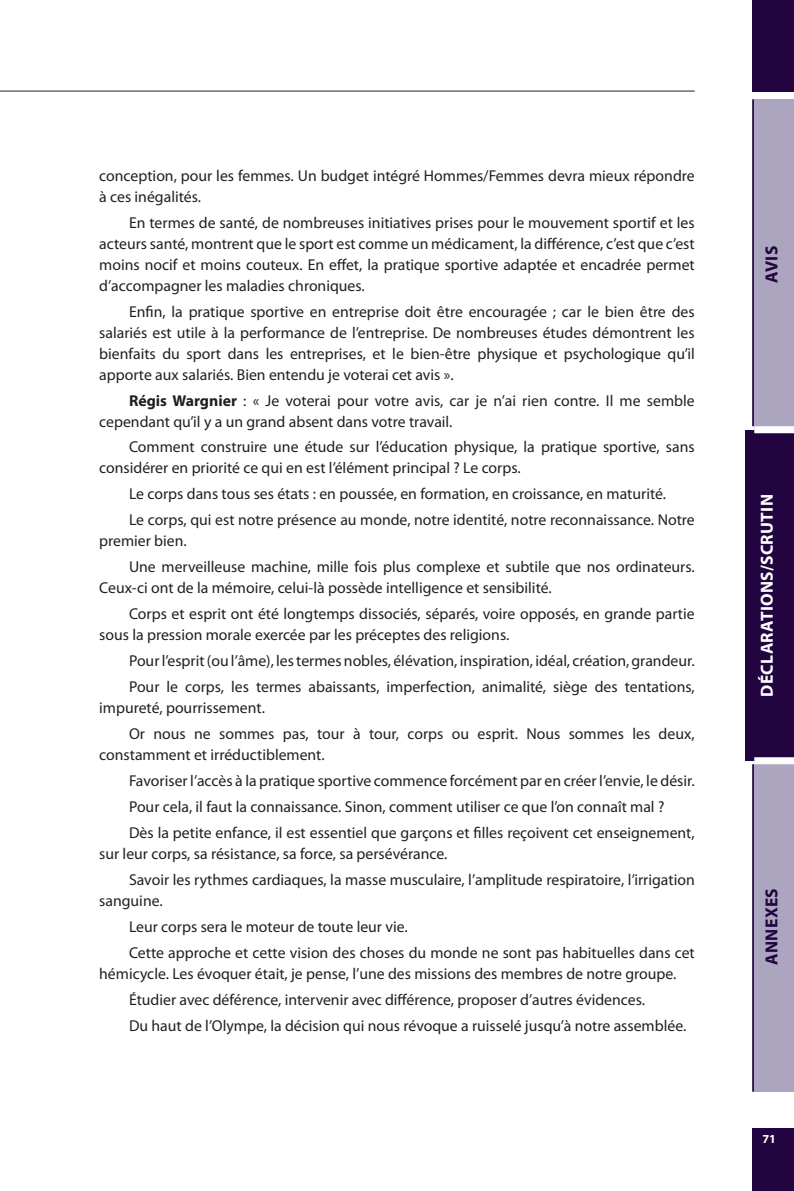
<style>
.page{position:relative;width:794px;height:1191px;background:#fff}
.page>*{position:absolute;margin:0;border:0;box-sizing:border-box;transform-origin:0 0}
.t1{font:700 17.5px "Myriad Pro";letter-spacing:.02em;color:#fff}
.t2{font:700 17.5px "Myriad Pro";letter-spacing:.02em;color:#220440}
.Alinéa{font:15.75px/21px "Myriad Pro";color:#231f20}
.t3{font:700 12.25px "Myriad Pro";color:#fff}
.s1{font-weight:700}
</style>
<div class="page">
<div style="left:745px;top:430px;width:49px;height:330px;background:#220440"></div>
<div style="left:754px;top:99px;width:40px;height:331px;background:#aca5bf"></div>
<div style="left:754px;top:761px;width:40px;height:330px;background:#aca5bf"></div>
<hr style="left:752px;top:764px;width:2px;height:327px;background:#220440">
<hr style="left:752px;top:99px;width:2px;height:327px;background:#220440">
<div style="left:754px;top:426px;width:40px;height:7px;background:#fff"></div>
<div style="left:754px;top:757px;width:40px;height:7px;background:#fff"></div>
<div style="left:752px;top:1129px;width:42px;height:62px;background:#220440"></div>
<div style="left:752px;top:0;width:42px;height:91px;background:#220440"></div>
<hr style="left:0;top:91px;width:694px;height:1px;background:#231f20">
<p class="Alinéa" style="left:99px;top:164px;width:597px">conception, pour les femmes. Un budget intégré Hommes/Femmes devra mieux répondre à ces inégalités.</p>
<p class="Alinéa" style="left:99px;top:211px;width:597px;text-align:justify;text-indent:30px">En termes de santé, de nombreuses initiatives prises pour le mouvement sportif et les acteurs santé, montrent que le sport est comme un médicament, la différence, c’est que c’est moins nocif et moins couteux. En effet, la pratique sportive adaptée et encadrée permet d’accompagner les maladies chroniques.</p>
<p class="Alinéa" style="left:99px;top:300px;width:597px;text-align:justify;text-indent:30px">Enfin, la pratique sportive en entreprise doit être encouragée ; car le bien être des salariés est utile à la performance de l’entreprise. De nombreuses études démontrent les bienfaits du sport dans les entreprises, et le bien-être physique et psychologique qu’il apporte aux salariés. Bien entendu je voterai cet avis ».</p>
<p class="Alinéa" style="left:99px;top:389px;width:597px;text-indent:30px"><span class="s1">Régis Wargnier</span> : « Je voterai pour votre avis, car je n’ai rien contre. Il me semble cependant qu’il y a un grand absent dans votre travail.</p>
<p class="Alinéa" style="left:99px;top:436px;width:597px;text-indent:30px">Comment construire une étude sur l’éducation physique, la pratique sportive, sans considérer en priorité ce qui en est l’élément principal ? Le corps.</p>
<p class="Alinéa" style="left:129px;top:483px;width:538px">Le corps dans tous ses états : en poussée, en formation, en croissance, en maturité.</p>
<p class="Alinéa" style="left:99px;top:509px;width:597px;text-indent:30px">Le corps, qui est notre présence au monde, notre identité, notre reconnaissance. Notre premier bien.</p>
<p class="Alinéa" style="left:99px;top:556px;width:597px;text-indent:30px">Une merveilleuse machine, mille fois plus complexe et subtile que nos ordinateurs.<br>Ceux-ci ont de la mémoire, celui-là possède intelligence et sensibilité.</p>
<p class="Alinéa" style="left:99px;top:603px;width:597px;text-indent:30px">Corps et esprit ont été longtemps dissociés, séparés, voire opposés, en grande partie sous la pression morale exercée par les préceptes des religions.</p>
<p class="Alinéa" style="left:129px;top:650px;width:567px">Pour l’esprit (ou l’âme), les termes nobles, élévation, inspiration, idéal, création, grandeur.</p>
<p class="Alinéa" style="left:99px;top:676px;width:597px;text-indent:30px">Pour le corps, les termes abaissants, imperfection, animalité, siège des tentations, impureté, pourrissement.</p>
<p class="Alinéa" style="left:99px;top:723px;width:597px;text-indent:30px">Or nous ne sommes pas, tour à tour, corps ou esprit. Nous sommes les deux, constamment et irréductiblement.</p>
<p class="Alinéa" style="left:129px;top:770px;width:567px">Favoriser l’accès à la pratique sportive commence forcément par en créer l’envie, le désir.</p>
<p class="Alinéa" style="left:129px;top:796px;width:537px">Pour cela, il faut la connaissance. Sinon, comment utiliser ce que l’on connaît mal ?</p>
<p class="Alinéa" style="left:99px;top:822px;width:597px;text-indent:30px">Dès la petite enfance, il est essentiel que garçons et filles reçoivent cet enseignement, sur leur corps, sa résistance, sa force, sa persévérance.</p>
<p class="Alinéa" style="left:99px;top:869px;width:597px;text-indent:30px">Savoir les rythmes cardiaques, la masse musculaire, l’amplitude respiratoire, l’irrigation sanguine.</p>
<p class="Alinéa" style="left:129px;top:916px;width:280px">Leur corps sera le moteur de toute leur vie.</p>
<p class="Alinéa" style="left:99px;top:942px;width:597px;text-indent:30px">Cette approche et cette vision des choses du monde ne sont pas habituelles dans cet hémicycle. Les évoquer était, je pense, l’une des missions des membres de notre groupe.</p>
<p class="Alinéa" style="left:129px;top:989px;width:517px">Étudier avec déférence, intervenir avec différence, proposer d’autres évidences.</p>
<p class="Alinéa" style="left:129px;top:1015px;width:559px">Du haut de l’Olympe, la décision qui nous révoque a ruisselé jusqu’à notre assemblée.</p>
<p class="t2" style="left:760px;top:283px;width:39px;rotate:-90deg">AVIS</p>
<p class="t1" style="left:755px;top:697px;width:204px;rotate:-90deg">DÉCLARATIONS/SCRUTIN</p>
<p class="t2" style="left:760px;top:964px;width:78px;rotate:-90deg">ANNEXES</p>
<p class="t3" style="left:762px;top:1131px;width:15px">71</p>
</div>
